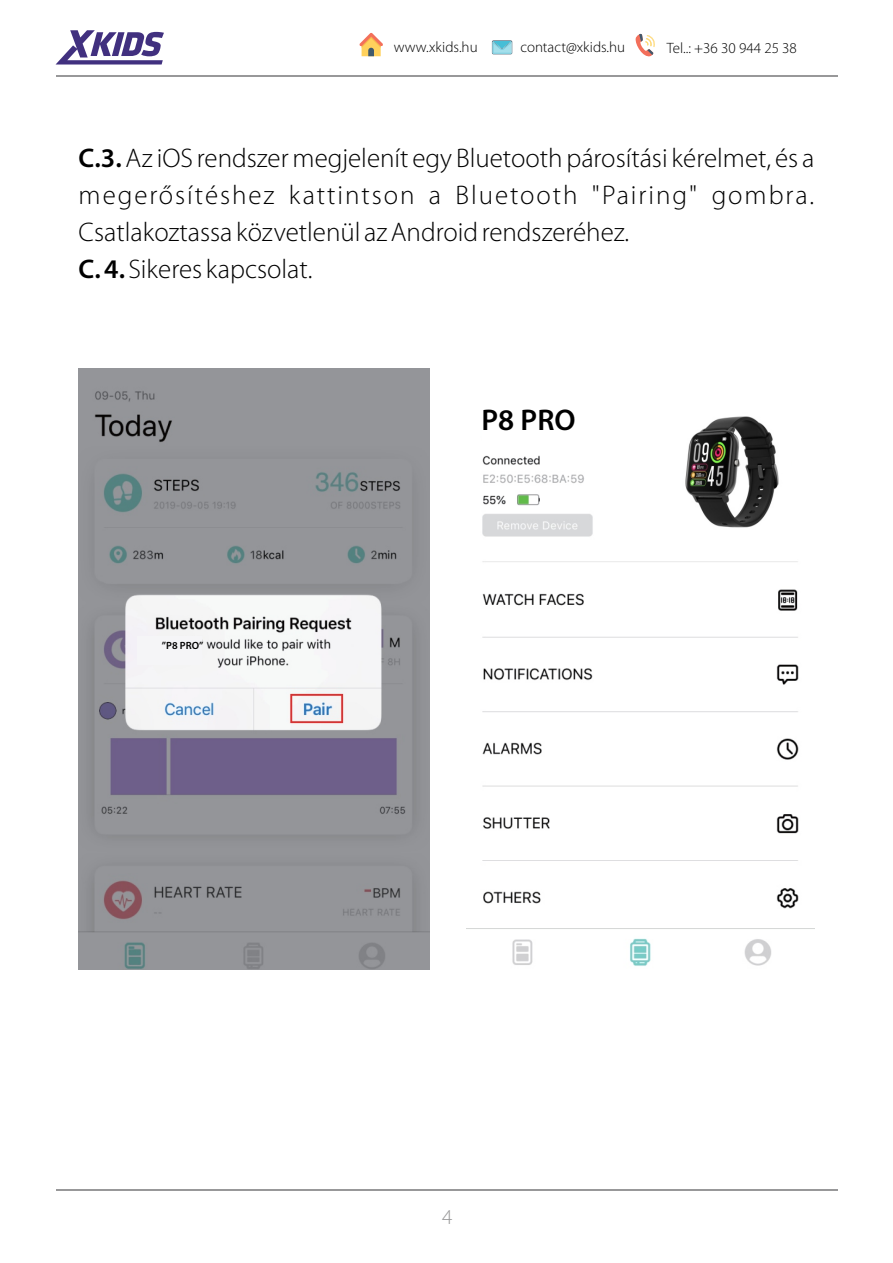
<style>
.page{position:relative;width:893px;height:1263px;background:#fff}
.page>*{position:absolute;margin:0;border:0;box-sizing:border-box;transform-origin:0 0}
.t1{font:600 30px "Myriad Pro";color:#000}
.t2{font:300 27px/36.8px "Myriad Pro";color:#000}
.t3{font:300 21.3px "Myriad Pro";color:#989899}
.t4{font:300 15px "Myriad Pro";color:#000}
.t5{font:600 10.5px "Myriad Pro";color:#000}
.s1{font-weight:600}
</style>
<div class="page">
<hr style="left:56px;top:76px;width:781px;height:1px;background:#989899">
<svg style="left:56px;top:30px;width:108px;height:35px"></svg>
<svg style="left:635px;top:33px;width:20px;height:24px"></svg>
<svg style="left:492px;top:40px;width:20px;height:14px"></svg>
<svg style="left:359px;top:33px;width:24px;height:23px"></svg>
<hr style="left:56px;top:1189px;width:781px;height:1px;background:#989899">
<img style="left:79px;top:368px;width:350px;height:601px">
<img style="left:466px;top:455px;width:348px;height:511px">
<div style="left:670px;top:405px;width:121px;height:134px;background:#fff"></div>
<img style="left:685px;top:416px;width:94px;height:112px">
<div style="left:138px;top:636px;width:64px;height:29px;background:#f5f5f7"></div>
<p class="t4" style="left:394px;top:41px;width:85px">www.xkids.hu</p>
<p class="t4" style="left:520px;top:41px;width:106px">contact@xkids.hu</p>
<p class="t4" style="left:667px;top:42px;width:131px">Tel..: +36 30 944 25 38</p>
<p class="t2" style="left:79px;top:142px;width:737px"><span class="s1">C.3.</span>Az iOS rendszer megjelenít egy Bluetooth párosítási kérelmet, és a megerősítéshez kattintson a Bluetooth "Pairing" gombra.<br>Csatlakoztassa közvetlenül az Android rendszeréhez.<br><span class="s1">C. 4.</span> Sikeres kapcsolat.</p>
<p class="t5" style="left:162px;top:641px;width:43px">”P8 PRO”</p>
<p class="t1" style="left:482px;top:407px;width:96px">P8 PRO</p>
<p class="t3" style="left:442px;top:1208px;width:12px">4</p>
</div>
